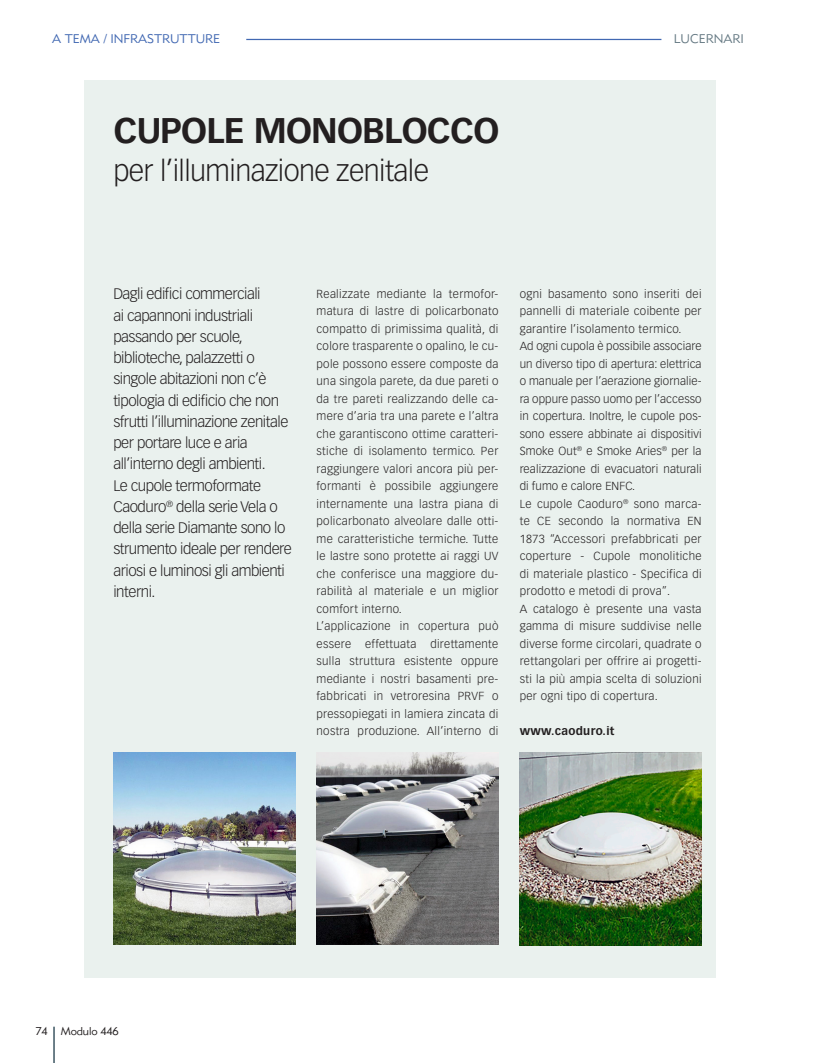
<style>
.page{position:relative;width:815px;height:1063px;background:#fff}
.page>*{position:absolute;margin:0;border:0;box-sizing:border-box;transform-origin:0 0}
.pubbliredazionale_-_titolo{font:700 35px "Vectora LT Std";letter-spacing:-.02em;color:#231f20}
.pubbliredazionale_-_sottotitolo{font:300 28.75px "Vectora LT Std";letter-spacing:-.02em;color:#231f20}
.pubbliredazionale_-_fianchetto{font:300 15px/21.2px "Vectora LT Std";letter-spacing:-.03em;color:#231f20}
.Mod_occhiello_blu{font:12.5px "Metro Lite LT Two";color:#4168b2}
.Mod_occhiello_grigio{font:12.5px "Metro Lite LT Two";color:#647882}
.pubbliredazionale_-_testo{font:300 11.5px/17.5px "Vectora LT Std";letter-spacing:.03em;color:#231f20;text-align:justify}
.pubbliredazionale_-_testo-2{font:700 11.5px "Vectora LT Std";letter-spacing:.03em;color:#231f20}
.t1{font:11.25px "Metro Lite LT Two";letter-spacing:-.015em;color:#231f20}
</style>
<div class="page">
<hr style="left:53px;top:1027px;width:2px;height:36px;background:#647882">
<div style="left:85px;top:80px;width:631px;height:898px;background:#e5eeea"></div>
<hr style="left:246px;top:39px;width:415px;height:1px;background:#4168b2">
<img style="left:520px;top:753px;width:182px;height:192px">
<img style="left:113px;top:753px;width:182px;height:192px">
<img style="left:317px;top:752px;width:181px;height:193px">
<p class="Mod_occhiello_blu" style="left:52px;top:31px;width:169px">A TEMA / INFRASTRUTTURE</p>
<p class="Mod_occhiello_grigio" style="left:674px;top:31px;width:72px">LUCERNARI</p>
<p class="pubbliredazionale_-_titolo" style="left:113px;top:109px;width:387px">CUPOLE MONOBLOCCO</p>
<p class="pubbliredazionale_-_sottotitolo" style="left:113px;top:154px;width:317px">per l’illuminazione zenitale</p>
<p class="pubbliredazionale_-_fianchetto" style="left:113px;top:284px;width:177px">Dagli edifici commerciali<br>ai capannoni industriali passando per scuole, biblioteche, palazzetti o singole abitazioni non c’è tipologia di edificio che non sfrutti l’illuminazione zenitale per portare luce e aria all’interno degli ambienti.</p>
<p class="pubbliredazionale_-_fianchetto" style="left:113px;top:475px;width:180px">Le cupole termoformate<br>Caoduro<sup>®</sup> della serie Vela o della serie Diamante sono lo strumento ideale per rendere ariosi e luminosi gli ambienti interni.</p>
<p class="pubbliredazionale_-_testo" style="left:317px;top:285px;width:183px">Realizzate mediante la termofor&shy;matura di lastre di policarbonato compatto di primissima qualità, di colore trasparente o opalino, le cu&shy;pole possono essere composte da una singola parete, da due pareti o da tre pareti realizzando delle ca&shy;mere d’aria tra una parete e l’altra che garantiscono ottime caratteri&shy;stiche di isolamento termico. Per raggiungere valori ancora più per&shy;formanti è possibile aggiungere internamente una lastra piana di policarbonato alveolare dalle otti&shy;me caratteristiche termiche. Tutte le lastre sono protette ai raggi UV che conferisce una maggiore du&shy;rabilità al materiale e un miglior comfort interno.</p>
<p class="pubbliredazionale_-_testo" style="left:317px;top:617px;width:183px">L’applicazione in copertura può essere effettuata direttamente sulla struttura esistente oppure mediante i nostri basamenti pre&shy;fabbricati in vetroresina PRVF o pressopiegati in lamiera zincata di nostra produzione. All’interno di</p>
<p class="pubbliredazionale_-_testo" style="left:520px;top:285px;width:183px">ogni basamento sono inseriti dei pannelli di materiale coibente per garantire l’isolamento termico.</p>
<p class="pubbliredazionale_-_testo" style="left:520px;top:337px;width:183px">Ad ogni cupola è possibile associare un diverso tipo di apertura: elettrica o manuale per l’aerazione giornalie&shy;ra oppure passo uomo per l’accesso in copertura. Inoltre, le cupole pos&shy;sono essere abbinate ai dispositivi Smoke Out<sup>®</sup> e Smoke Aries<sup>®</sup> per la realizzazione di evacuatori naturali di fumo e calore ENFC.</p>
<p class="pubbliredazionale_-_testo" style="left:520px;top:495px;width:183px">Le cupole Caoduro<sup>®</sup> sono marca&shy;te CE secondo la normativa EN 1873 “Accessori prefabbricati per coperture - Cupole monolitiche di materiale plastico - Specifica di prodotto e metodi di prova”.</p>
<p class="pubbliredazionale_-_testo" style="left:520px;top:600px;width:183px">A catalogo è presente una vasta gamma di misure suddivise nelle diverse forme circolari, quadrate o rettangolari per offrire ai progetti&shy;sti la più ampia scelta di soluzioni per ogni tipo di copertura.</p>
<p class="pubbliredazionale_-_testo-2" style="left:520px;top:724px;width:96px">www.caoduro.it</p>
<p class="t1" style="left:35px;top:1025px;width:85px">74 Modulo 446</p>
</div>
